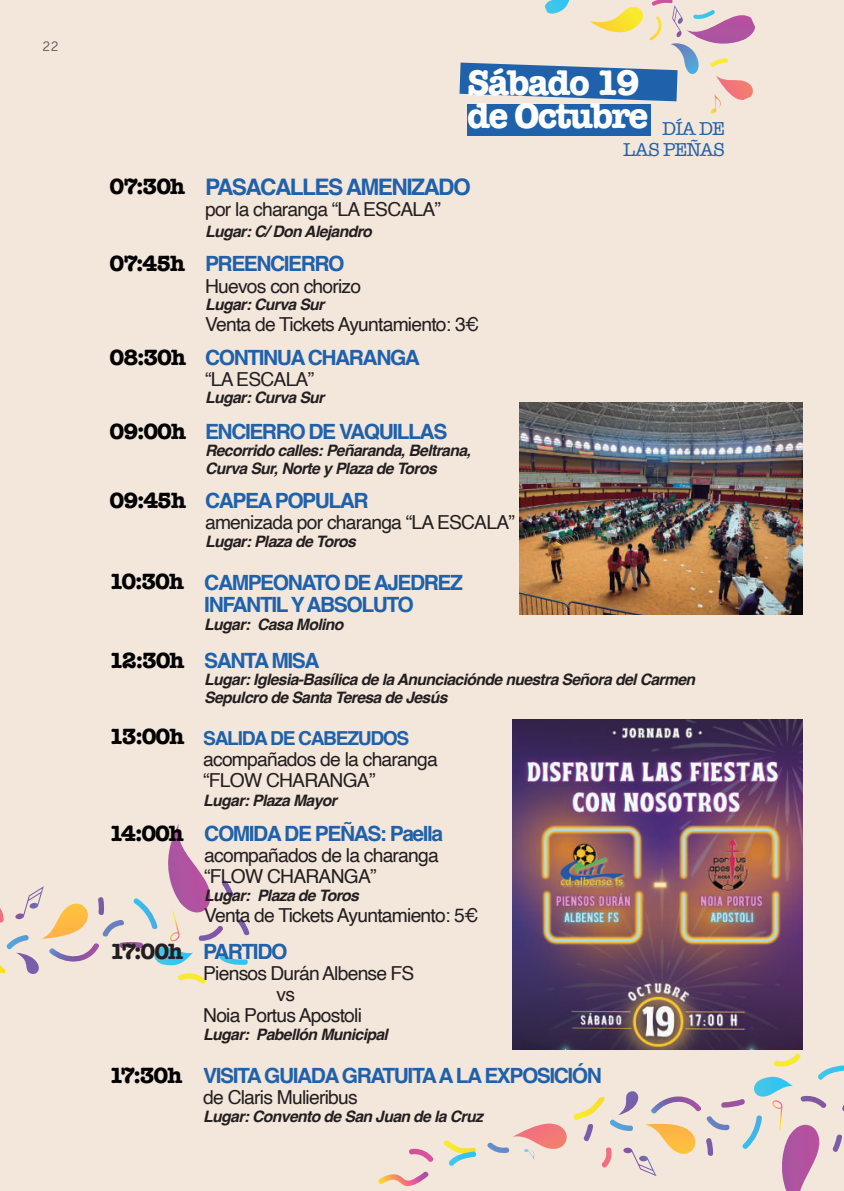
<style>
.page{position:relative;width:844px;height:1191px;background:#fff}
.page>*{position:absolute;margin:0;border:0;box-sizing:border-box;transform-origin:0 0}
.t1{font:700 36.75px/33.2px "American Typewriter";letter-spacing:-.05em;color:#fff}
.t2{font:700 22.75px "American Typewriter";letter-spacing:-.05em;color:#000}
.t3{font:700 22.75px "Helvetica";letter-spacing:-.07em;color:#1f61aa}
.t4{font:700 21px/22.8px "Helvetica";letter-spacing:-.07em;color:#1f61aa}
.t5{font:19.25px/21px "Helvetica";letter-spacing:-.04em;color:#231f20}
.t6{font:700 19.25px "Helvetica";letter-spacing:-.07em;color:#1f61aa}
.t7{font:19.25px "American Typewriter";letter-spacing:-.05em;color:#1f61aa}
.t8{font:italic 700 15.75px/17.5px "Helvetica";letter-spacing:-.04em;color:#231f20}
.t9{font:14px "Grantha Sangam MN";color:#5c5c5f}
.s1{font-family:"American Typewriter";font-size:22.75px;color:#231f20}
</style>
<div class="page">
<div style="left:0;top:0;width:843px;height:1191px;background:#f3e6db"></div>
<svg style="left:0;top:824px;width:250px;height:159px"></svg>
<svg style="left:378px;top:1171px;width:51px;height:15px"></svg>
<svg style="left:443px;top:1140px;width:34px;height:26px"></svg>
<svg style="left:409px;top:1148px;width:25px;height:14px"></svg>
<svg style="left:487px;top:1053px;width:356px;height:138px"></svg>
<svg style="left:459px;top:0;width:296px;height:113px"></svg>
<div style="left:467px;top:104px;width:183px;height:31px;background:#1f61aa"></div>
<img style="left:512px;top:720px;width:290px;height:329px">
<img style="left:519px;top:402px;width:283px;height:212px">
<p class="t9" style="left:42px;top:38px;width:18px">22</p>
<h2 class="t2" style="left:110px;top:167px;width:77px">07:30h</h2>
<h2 class="t2" style="left:110px;top:244px;width:77px">07:45h</h2>
<h2 class="t2" style="left:110px;top:337px;width:78px">08:30h</h2>
<h2 class="t2" style="left:110px;top:411px;width:78px">09:00h</h2>
<h2 class="t2" style="left:110px;top:480px;width:78px">09:45h</h2>
<h2 class="t2" style="left:109px;top:562px;width:77px">10:30h</h2>
<h2 class="t2" style="left:109px;top:640px;width:77px">12:30h</h2>
<h2 class="t2" style="left:109px;top:717px;width:77px">13:00h</h2>
<h2 class="t2" style="left:109px;top:814px;width:76px">14:00h</h2>
<h1 class="t1" style="left:467px;top:64px;width:259px">Sábado 19<br>de Octubre <sub>DÍA</sub> <sub>DE</sub></h1>
<p class="t7" style="left:623px;top:134px;width:103px">LAS PEÑAS</p>
<h2 class="t3" style="left:205px;top:173px;width:267px">PASACALLES AMENIZADO</h2>
<p class="t5" style="left:205px;top:200px;width:237px">por la charanga “LA ESCALA”</p>
<p class="t8" style="left:205px;top:225px;width:168px">Lugar: C/ Don Alejandro</p>
<h3 class="t4" style="left:205px;top:255px;width:141px">PREENCIERRO</h3>
<p class="t5" style="left:205px;top:276px;width:157px">Huevos con chorizo</p>
<p class="t8" style="left:205px;top:297px;width:121px">Lugar: Curva Sur</p>
<p class="t5" style="left:205px;top:314px;width:276px">Venta de Tickets Ayuntamiento: 3€</p>
<h3 class="t4" style="left:205px;top:348px;width:216px">CONTINUA CHARANGA</h3>
<p class="t5" style="left:205px;top:369px;width:110px">“LA ESCALA”</p>
<p class="t8" style="left:205px;top:391px;width:121px">Lugar: Curva Sur</p>
<h3 class="t4" style="left:205px;top:422px;width:244px">ENCIERRO DE VAQUILLAS</h3>
<p class="t8" style="left:205px;top:444px;width:267px">Recorrido calles: Peñaranda, Beltrana,<br>Curva Sur, Norte y Plaza de Toros</p>
<h3 class="t4" style="left:205px;top:491px;width:165px">CAPEA POPULAR</h3>
<p class="t5" style="left:205px;top:512px;width:311px">amenizada por charanga “LA ESCALA”</p>
<p class="t8" style="left:205px;top:534px;width:152px">Lugar: Plaza de Toros</p>
<h3 class="t4" style="left:204px;top:573px;width:260px">CAMPEONATO DE AJEDREZ<br>INFANTIL Y ABSOLUTO</h3>
<p class="t8" style="left:204px;top:617px;width:141px">Lugar: Casa Molino</p>
<h3 class="t4" style="left:204px;top:651px;width:117px">SANTA MISA</h3>
<p class="t8" style="left:204px;top:672px;width:492px">Lugar: Iglesia-Basílica de la Anunciaciónde nuestra Señora del Carmen<br>Sepulcro de Santa Teresa de Jesús</p>
<p class="t6" style="left:203px;top:726px;width:208px">SALIDA DE CABEZUDOS</p>
<p class="t5" style="left:203px;top:749px;width:236px">acompañados de la charanga “FLOW CHARANGA”</p>
<p class="t8" style="left:203px;top:793px;width:135px">Lugar: Plaza Mayor</p>
<h3 class="t4" style="left:204px;top:825px;width:240px">COMIDA DE PEÑAS: Paella</h3>
<p class="t5" style="left:204px;top:845px;width:236px">acompañados de la charanga “FLOW CHARANGA”</p>
<p class="t8" style="left:204px;top:888px;width:156px">Lugar: Plaza de Toros</p>
<p class="t5" style="left:204px;top:905px;width:276px">Venta de Tickets Ayuntamiento: 5€</p>
<h3 class="t4" style="left:110px;top:942px;width:179px"><span class="s1">17:00h</span> PARTIDO</h3>
<p class="t5" style="left:203px;top:963px;width:213px">Piensos Durán Albense FS</p>
<p class="t5" style="left:276px;top:984px;width:20px">vs</p>
<p class="t5" style="left:203px;top:1005px;width:160px">Noia Portus Apostoli</p>
<p class="t8" style="left:203px;top:1027px;width:186px">Lugar: Pabellón Municipal</p>
<h2 class="t2" style="left:109px;top:1055px;width:75px">17:30h</h2>
<h3 class="t4" style="left:203px;top:1066px;width:400px">VISITA GUIADA GRATUITA A LA EXPOSICIÓN</h3>
<p class="t5" style="left:203px;top:1087px;width:156px">de Claris Mulieribus</p>
<p class="t8" style="left:203px;top:1109px;width:281px">Lugar: Convento de San Juan de la Cruz</p>
</div>
